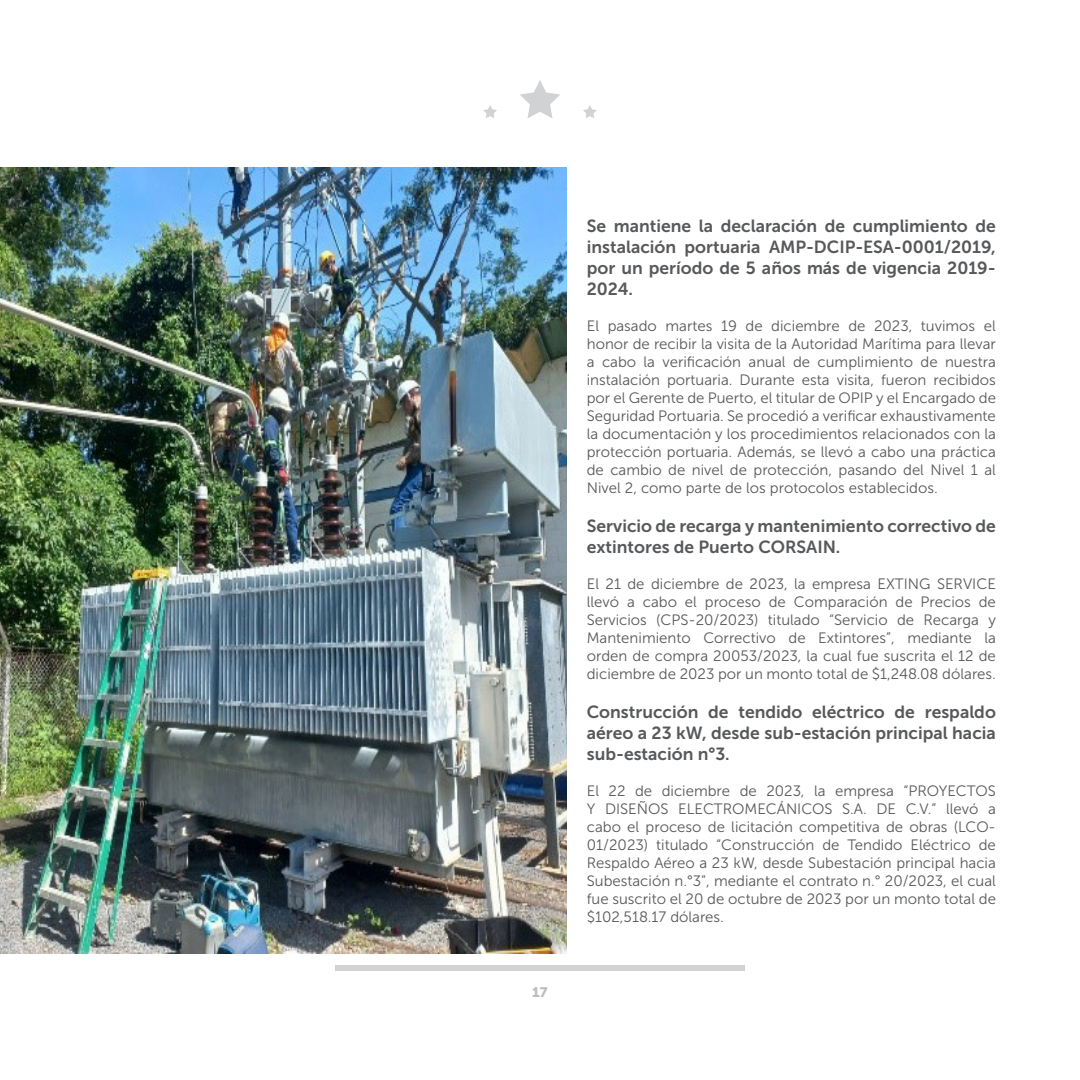
<style>
.page{position:relative;width:1080px;height:1080px;background:#fff}
.page>*{position:absolute;margin:0;border:0;box-sizing:border-box;transform-origin:0 0}
.t1{font:17.5px/21px "Museo Sans 700";color:#57585a;text-align:justify}
.t2{font:15px/18px "Museo Sans 300";color:#57585a;text-align:justify}
.t3{font:13.75px "Museo Sans 900";color:#bcbdc0}
</style>
<div class="page">
<svg style="left:520px;top:80px;width:40px;height:38px"></svg>
<svg style="left:583px;top:105px;width:14px;height:13px"></svg>
<svg style="left:483px;top:105px;width:14px;height:13px"></svg>
<div style="left:335px;top:966px;width:410px;height:5px;background:#d1d2d4"></div>
<img style="left:0;top:168px;width:567px;height:785px">
<p class="t3" style="left:532px;top:985px;width:17px">17</p>
<p class="t1" style="left:587px;top:215px;width:411px">Se mantiene la declaración de cumplimiento de instalación portuaria AMP-DCIP-ESA-0001/2019, por un período de 5 años más de vigencia 2019- 2024.</p>
<p class="t2" style="left:587px;top:317px;width:411px">El pasado martes 19 de diciembre de 2023, tuvimos el honor de recibir la visita de la Autoridad Marítima para llevar a cabo la verificación anual de cumplimiento de nuestra instalación portuaria. Durante esta visita, fueron recibidos por el Gerente de Puerto, el titular de OPIP y el Encargado de Seguridad Portuaria. Se procedió a verificar exhaustivamente la documentación y los procedimientos relacionados con la protección portuaria. Además, se llevó a cabo una práctica de cambio de nivel de protección, pasando del Nivel 1 al Nivel 2, como parte de los protocolos establecidos.</p>
<p class="t1" style="left:587px;top:515px;width:411px">Servicio de recarga y mantenimiento correctivo de extintores de Puerto CORSAIN.</p>
<p class="t2" style="left:587px;top:575px;width:411px">El 21 de diciembre de 2023, la empresa EXTING SERVICE llevó a cabo el proceso de Comparación de Precios de Servicios (CPS-20/2023) titulado “Servicio de Recarga y Mantenimiento Correctivo de Extintores”, mediante la orden de compra 20053/2023, la cual fue suscrita el 12 de diciembre de 2023 por un monto total de $1,248.08 dólares.</p>
<p class="t1" style="left:587px;top:701px;width:411px">Construcción de tendido eléctrico de respaldo aéreo a 23 kW, desde sub-estación principal hacia sub-estación n°3.</p>
<p class="t2" style="left:587px;top:782px;width:411px">El 22 de diciembre de 2023, la empresa “PROYECTOS Y DISEÑOS ELECTROMECÁNICOS S.A. DE C.V.” llevó a cabo el proceso de licitación competitiva de obras (LCO-01/2023) titulado “Construcción de Tendido Eléctrico de Respaldo Aéreo a 23 kW, desde Subestación principal hacia Subestación n.°3”, mediante el contrato n.° 20/2023, el cual fue suscrito el 20 de octubre de 2023 por un monto total de $102,518.17 dólares.</p>
</div>
